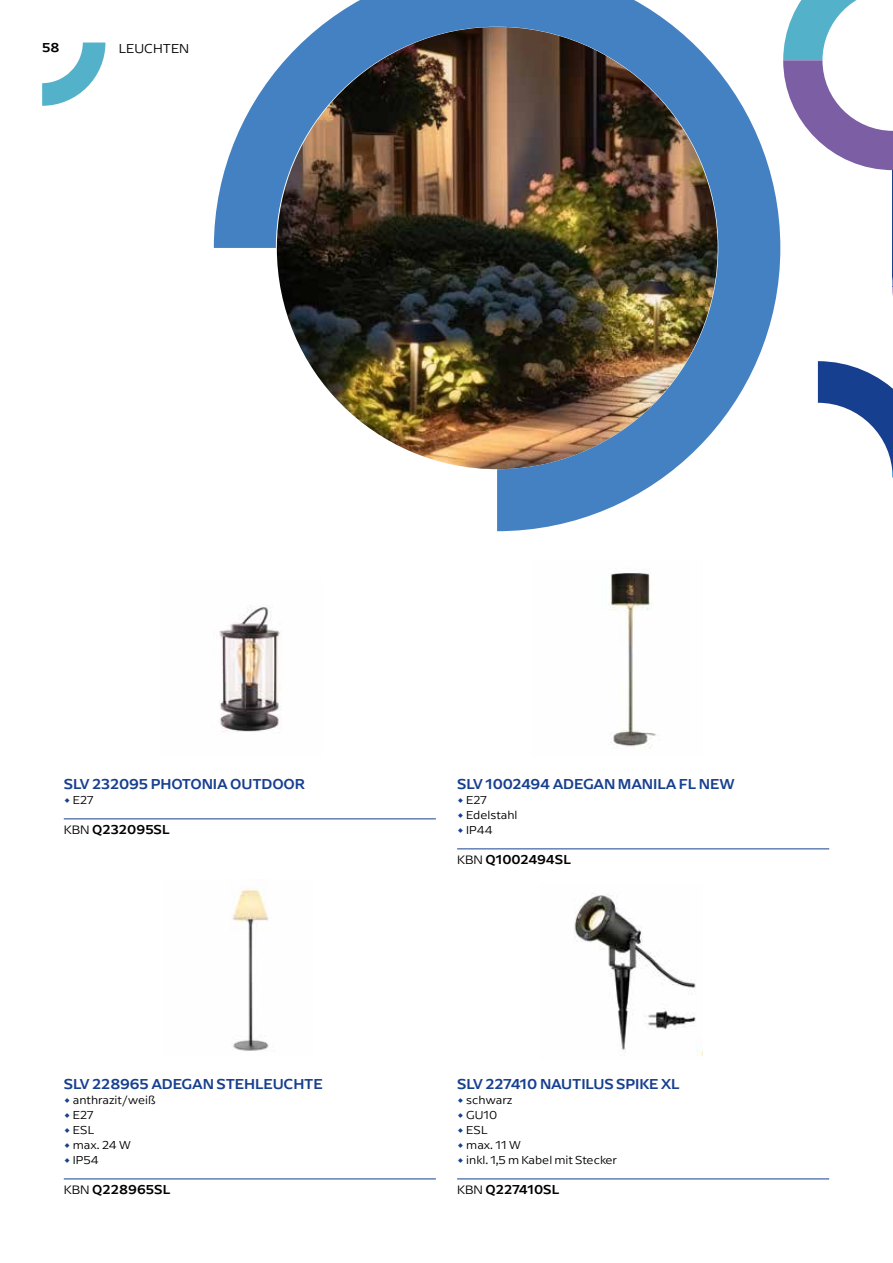
<style>
.page{position:relative;width:893px;height:1263px;background:#fff}
.page>*{position:absolute;margin:0;border:0;box-sizing:border-box;transform-origin:0 0}
.t1{font:500 15px "Arpona Sans";letter-spacing:-.01em;color:#163f8f}
.t2{font:500 13.5px "Arpona Sans";color:#000}
.t3{font:300 13.5px "Arpona Sans";color:#000}
.t4{font:300 12px "Arpona Sans";color:#000}
.s1{font-weight:500;color:#163f8f}
.s2{font-weight:300;font-size:12.75px}
</style>
<div class="page">
<hr style="left:64px;top:819px;width:372px;height:1px;background:#163f8f">
<hr style="left:64px;top:1179px;width:372px;height:1px;background:#163f8f">
<hr style="left:457px;top:849px;width:372px;height:1px;background:#163f8f">
<hr style="left:457px;top:1179px;width:372px;height:1px;background:#163f8f">
<img style="left:219px;top:606px;width:63px;height:126px">
<img style="left:232px;top:888px;width:37px;height:163px">
<img style="left:609px;top:568px;width:47px;height:180px">
<img style="left:574px;top:893px;width:128px;height:163px">
<img style="left:214px;top:0;width:566px;height:531px">
<svg style="left:783px;top:0;width:110px;height:477px"></svg>
<svg style="left:42px;top:43px;width:63px;height:63px"></svg>
<p class="t2" style="left:42px;top:38px;width:19px">58</p>
<p class="t3" style="left:119px;top:40px;width:72px">LEUCHTEN</p>
<p class="t1" style="left:64px;top:773px;width:243px">SLV 232095 PHOTONIA OUTDOOR</p>
<p class="t4" style="left:64px;top:793px;width:31px"><span class="s1">•</span> E27</p>
<p class="t2" style="left:64px;top:820px;width:108px"><span class="s2">KBN</span> Q232095SL</p>
<p class="t1" style="left:64px;top:1073px;width:261px">SLV 228965 ADEGAN STEHLEUCHTE</p>
<p class="t4" style="left:64px;top:1093px;width:93px"><span class="s1">•</span> anthrazit/weiß</p>
<p class="t4" style="left:64px;top:1108px;width:31px"><span class="s1">•</span> E27</p>
<p class="t4" style="left:64px;top:1123px;width:32px"><span class="s1">•</span> ESL</p>
<p class="t4" style="left:64px;top:1138px;width:68px"><span class="s1">•</span> max. 24 W</p>
<p class="t4" style="left:64px;top:1153px;width:36px"><span class="s1">•</span> IP54</p>
<p class="t2" style="left:64px;top:1180px;width:108px"><span class="s2">KBN</span> Q228965SL</p>
<p class="t1" style="left:457px;top:773px;width:279px">SLV 1002494 ADEGAN MANILA FL NEW</p>
<p class="t4" style="left:457px;top:793px;width:31px"><span class="s1">•</span> E27</p>
<p class="t4" style="left:457px;top:808px;width:62px"><span class="s1">•</span> Edelstahl</p>
<p class="t4" style="left:457px;top:823px;width:37px"><span class="s1">•</span> IP44</p>
<p class="t2" style="left:457px;top:850px;width:115px"><span class="s2">KBN</span> Q1002494SL</p>
<p class="t1" style="left:457px;top:1073px;width:224px">SLV 227410 NAUTILUS SPIKE XL</p>
<p class="t4" style="left:457px;top:1093px;width:57px"><span class="s1">•</span> schwarz</p>
<p class="t4" style="left:457px;top:1108px;width:42px"><span class="s1">•</span> GU10</p>
<p class="t4" style="left:457px;top:1123px;width:32px"><span class="s1">•</span> ESL</p>
<p class="t4" style="left:457px;top:1138px;width:65px"><span class="s1">•</span> max. 11 W</p>
<p class="t4" style="left:457px;top:1153px;width:162px"><span class="s1">•</span> inkl. 1,5 m Kabel mit Stecker</p>
<p class="t2" style="left:457px;top:1180px;width:104px"><span class="s2">KBN</span> Q227410SL</p>
</div>
